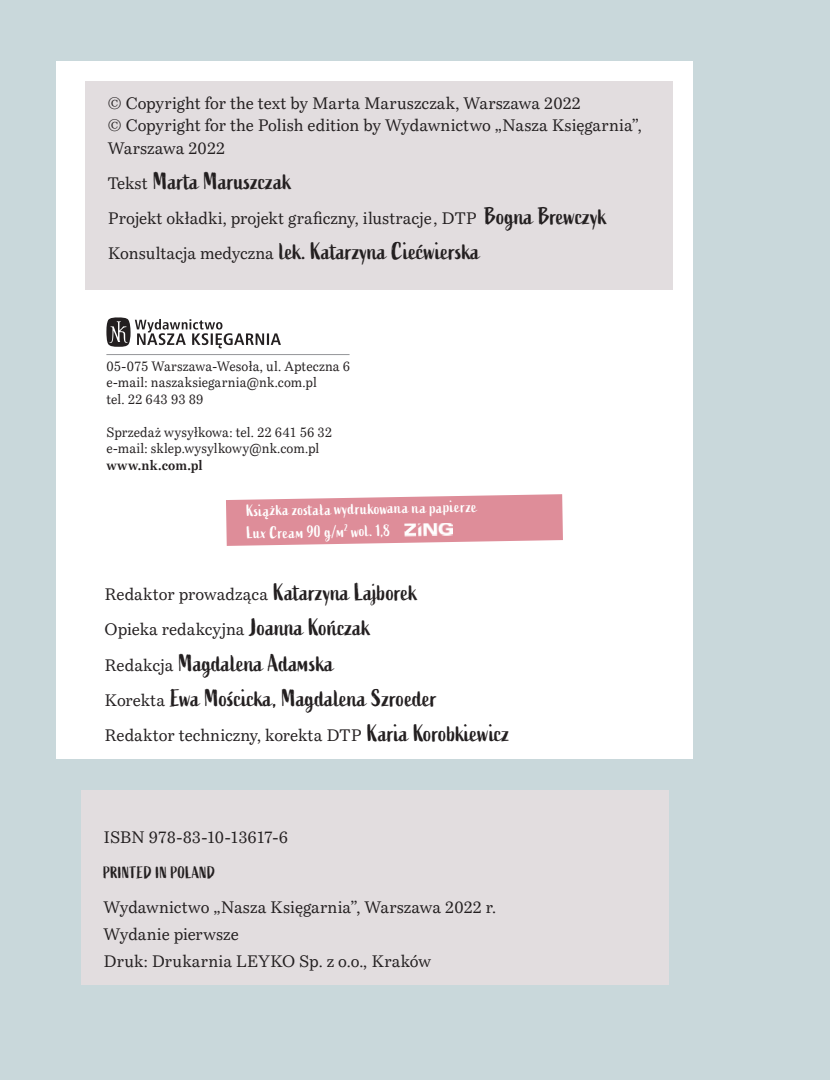
<style>
.page{position:relative;width:830px;height:1080px;background:#fff}
.page>*{position:absolute;margin:0;border:0;box-sizing:border-box;transform-origin:0 0}
.PUNKTWE{font:24px "Active";color:#231f20}
.PUNKTWE-2{font:16.5px/22.5px "Bressay";letter-spacing:.005em;color:#231f20}
.PUNKTWE-3{font:16.5px/22.5px "Active";color:#fff}
.PUNKTWE-4{font:16.5px "Bressay";letter-spacing:-.025em;color:#231f20}
.PUNKTWE-5{font:16.5px "Active";letter-spacing:.005em;color:#231f20}
.t1{font:13.5px "Bressay";letter-spacing:.01em;color:#231f20;scale:.96 1}
.t2{font:700 13.5px "Bressay";letter-spacing:.02em;color:#231f20;scale:.96 1}
.s1{font-family:"Bressay";font-size:16.5px}
.s2{font-family:"Active";font-size:24px}
</style>
<div class="page">
<div style="left:0;top:0;width:829px;height:1080px;background:#c9d8db"></div>
<div style="left:56px;top:61px;width:636px;height:697px;background:#fff"></div>
<div style="left:81px;top:791px;width:587px;height:194px;background:#e2dddf"></div>
<div style="left:85px;top:81px;width:587px;height:209px;background:#e2dddf"></div>
<svg style="left:226px;top:494px;width:336px;height:52px;background:#e29ba5"></svg>
<img style="left:404px;top:523px;width:49px;height:13px">
<svg style="left:106px;top:317px;width:175px;height:31px"></svg>
<hr style="left:106px;top:354px;width:243px;height:1px;background:#939598">
<p class="PUNKTWE-2" style="left:108px;top:93px;width:535px">© Copyright for the text by Marta Maruszczak, Warszawa 2022<br>© Copyright for the Polish edition by Wydawnictwo „Nasza Księgarnia”,<br>Warszawa 2022</p>
<p class="PUNKTWE" style="left:108px;top:167px;width:185px"><span class="s1">Tekst</span> Marta Maruszczak</p>
<p class="PUNKTWE-2" style="left:108px;top:208px;width:500px">Projekt okładki, projekt graficzny, ilustracje, DTP <span class="s2">Bogna Brewczyk</span></p>
<p class="PUNKTWE" style="left:108px;top:238px;width:373px"><span class="s1">Konsultacja medyczna</span> lek. Katarzyna Ciećwierska</p>
<p class="t1" style="left:106px;top:357px;width:255px">05-075 Warszawa-Wesoła, ul. Apteczna 6</p>
<p class="t1" style="left:106px;top:374px;width:221px">e-mail: naszaksiegarnia@nk.com.pl</p>
<p class="t1" style="left:106px;top:390px;width:103px">tel. 22 643 93 89</p>
<p class="t1" style="left:106px;top:423px;width:236px">Sprzedaż wysyłkowa: tel. 22 641 56 32</p>
<p class="t1" style="left:106px;top:440px;width:223px">e-mail: sklep.wysylkowy@nk.com.pl</p>
<p class="t2" style="left:106px;top:457px;width:102px">www.nk.com.pl</p>
<p class="PUNKTWE-3" style="left:246px;top:500px;width:232px;rotate:-1deg">Książka została wydrukowana na papierze<br>Lux Cream 90 g/m<sup>2</sup> wol. 1,8</p>
<p class="PUNKTWE-2" style="left:105px;top:584px;width:314px">Redaktor prowadząca <span class="s2">Katarzyna Lajborek</span></p>
<p class="PUNKTWE-2" style="left:105px;top:620px;width:267px">Opieka redakcyjna <span class="s2">Joanna Kończak</span></p>
<p class="PUNKTWE" style="left:105px;top:649px;width:230px"><span class="s1">Redakcja</span> Magdalena Adamska</p>
<p class="PUNKTWE" style="left:105px;top:684px;width:334px"><span class="s1">Korekta</span> Ewa Mościcka, Magdalena Szroeder</p>
<p class="PUNKTWE-2" style="left:105px;top:725px;width:407px">Redaktor techniczny, korekta DTP <span class="s2">Karia Korobkiewicz</span></p>
<p class="PUNKTWE-4" style="left:103px;top:826px;width:186px">ISBN 978-83-10-13617-6</p>
<p class="PUNKTWE-5" style="left:103px;top:863px;width:113px">PRINTED IN POLAND</p>
<p class="PUNKTWE-2" style="left:103px;top:898px;width:394px">Wydawnictwo „Nasza Księgarnia”, Warszawa 2022 r.</p>
<p class="PUNKTWE-2" style="left:103px;top:924px;width:137px">Wydanie pierwsze</p>
<p class="PUNKTWE-2" style="left:103px;top:951px;width:329px">Druk: Drukarnia LEYKO Sp. z o.o., Kraków</p>
</div>
